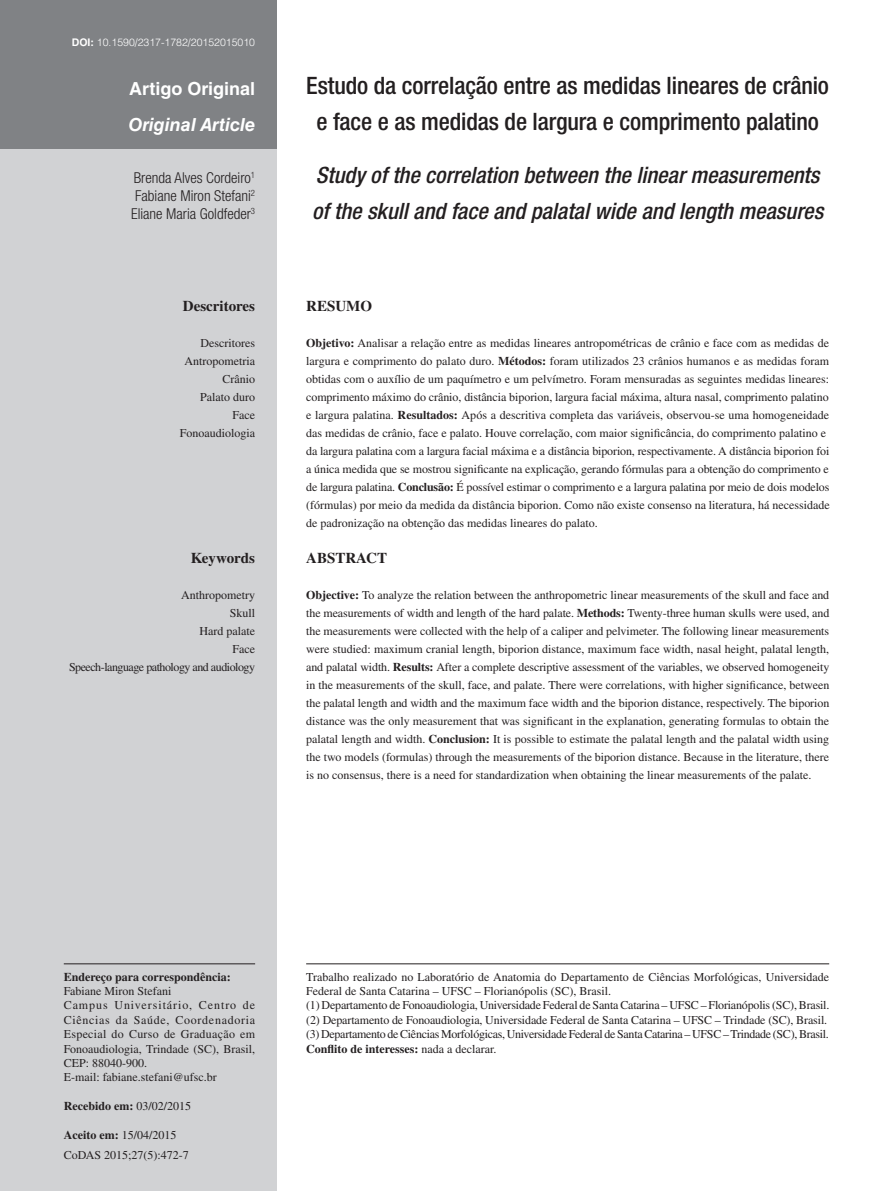
<style>
.page{position:relative;width:893px;height:1191px;background:#fff}
.page>*{position:absolute;margin:0;border:0;box-sizing:border-box;transform-origin:0 0}
._01_0_título_1{font:500 condensed 24px/36px "Helvetica Neue LT Std";letter-spacing:-.005em;color:#231f20;text-align:center}
._01_1_título_2{font:italic 500 condensed 22.5px/36px "Helvetica Neue LT Std";color:#231f20}
.t1{font:italic 700 18px "Helvetica LT Std";color:#fff}
.t2{font:700 18px "Helvetica LT Std";color:#fff}
._02_0_autores{font:300 condensed 15px "Helvetica Neue LT Std";color:#231f20}
._05_1_SUB_1{font:700 15px "Times LT Std";color:#231f20}
._03__1_Titulo_palavr{font:700 15px "Times LT Std";color:#231f20}
._03_0_Resumo{font:12px/18px "Times LT Std";color:#231f20;text-align:justify}
._04_1_Informações{font:12px/14.4px "Times LT Std";letter-spacing:-.015em;color:#231f20;text-align:justify}
._04_0_Informações_Pr{font:12px/14.4px "Times LT Std";color:#231f20}
._03_3_Keywords{font:12px "Times LT Std";color:#231f20}
._04_1_Informações-2{font:700 12px "Times LT Std";color:#231f20}
._03_3_Keywords-2{font:12px "Times LT Std";letter-spacing:-.04em;color:#231f20}
._04_0_Informações_Pr-2{font:700 12px "Times LT Std";color:#231f20}
._09_0_Cabeçalho{font:12px "Times LT Std";color:#231f20}
._11_0_DOI{font:300 10.5px "Helvetica LT Std";color:#fff}
.s1{font-weight:700}
.s2{font-weight:400}
</style>
<div class="page">
<div style="left:0;top:0;width:276px;height:1191px;background:#d1d2d4"></div>
<div style="left:0;top:0;width:276px;height:149px;background:#808285"></div>
<hr style="left:64px;top:963px;width:191px;height:1px;background:#231f20">
<hr style="left:306px;top:963px;width:523px;height:1px;background:#231f20">
<p class="_11_0_DOI" style="left:72px;top:36px;width:185px"><span class="s1">DOI:</span> 10.1590/2317-1782/20152015010</p>
<h3 class="t2" style="left:129px;top:77px;width:128px">Artigo Original</h3>
<h3 class="t1" style="left:129px;top:113px;width:128px">Original Article</h3>
<p class="_02_0_autores" style="left:134px;top:169px;width:123px">Brenda Alves Cordeiro<sup>1</sup></p>
<p class="_02_0_autores" style="left:135px;top:187px;width:121px">Fabiane Miron Stefani<sup>2</sup></p>
<p class="_02_0_autores" style="left:131px;top:205px;width:126px">Eliane Maria Goldfeder<sup>3</sup></p>
<p class="_03__1_Titulo_palavr" style="left:183px;top:297px;width:74px">Descritores</p>
<p class="_03_3_Keywords" style="left:200px;top:336px;width:56px">Descritores</p>
<p class="_03_3_Keywords" style="left:184px;top:354px;width:72px">Antropometria</p>
<p class="_03_3_Keywords" style="left:222px;top:372px;width:34px">Crânio</p>
<p class="_03_3_Keywords" style="left:200px;top:390px;width:56px">Palato duro</p>
<p class="_03_3_Keywords" style="left:233px;top:408px;width:24px">Face</p>
<p class="_03_3_Keywords" style="left:180px;top:426px;width:77px">Fonoaudiologia</p>
<p class="_05_1_SUB_1" style="left:191px;top:549px;width:66px">Keywords</p>
<p class="_03_3_Keywords" style="left:181px;top:588px;width:75px">Anthropometry</p>
<p class="_03_3_Keywords" style="left:230px;top:606px;width:27px">Skull</p>
<p class="_03_3_Keywords" style="left:199px;top:624px;width:57px">Hard palate</p>
<p class="_03_3_Keywords" style="left:233px;top:642px;width:24px">Face</p>
<p class="_03_3_Keywords-2" style="left:69px;top:660px;width:188px">Speech-language pathology and audiology</p>
<p class="_01_0_título_1" style="left:306px;top:67px;width:524px">Estudo da correlação entre as medidas lineares de crânio e face e as medidas de largura e comprimento palatino</p>
<p class="_01_1_título_2" style="left:312px;top:157px;width:513px">Study of the correlation between the linear measurements of the skull and face and palatal wide and length measures</p>
<p class="_05_1_SUB_1" style="left:306px;top:297px;width:67px">RESUMO</p>
<p class="_03_0_Resumo" style="left:306px;top:333px;width:525px"><span class="s1">Objetivo:</span> Analisar a relação entre as medidas lineares antropométricas de crânio e face com as medidas de largura e comprimento do palato duro. <span class="s1">Métodos:</span> foram utilizados 23 crânios humanos e as medidas foram obtidas com o auxílio de um paquímetro e um pelvímetro. Foram mensuradas as seguintes medidas lineares: comprimento máximo do crânio, distância biporion, largura facial máxima, altura nasal, comprimento palatino e largura palatina. <span class="s1">Resultados:</span> Após a descritiva completa das variáveis, observou-se uma homogeneidade das medidas de crânio, face e palato. Houve correlação, com maior significância, do comprimento palatino e</p>
<p class="_03_0_Resumo" style="left:306px;top:441px;width:525px">da largura palatina com a largura facial máxima e a distância biporion, respectivamente. A distância biporion foi a única medida que se mostrou significante na explicação, gerando fórmulas para a obtenção do comprimento e de largura palatina. <span class="s1">Conclusão:</span> É possível estimar o comprimento e a largura palatina por meio de dois modelos (fórmulas) por meio da medida da distância biporion. Como não existe consenso na literatura, há necessidade de padronização na obtenção das medidas lineares do palato.</p>
<p class="_05_1_SUB_1" style="left:306px;top:549px;width:82px">ABSTRACT</p>
<p class="_03_0_Resumo" style="left:306px;top:585px;width:525px"><span class="s1">Objective:</span> To analyze the relation between the anthropometric linear measurements of the skull and face and the measurements of width and length of the hard palate. <span class="s1">Methods:</span> Twenty-three human skulls were used, and the measurements were collected with the help of a caliper and pelvimeter. The following linear measurements were studied: maximum cranial length, biporion distance, maximum face width, nasal height, palatal length, and palatal width. <span class="s1">Results:</span> After a complete descriptive assessment of the variables, we observed homogeneity in the measurements of the skull, face, and palate. There were correlations, with higher significance, between the palatal length and width and the maximum face width and the biporion distance, respectively. The biporion distance was the only measurement that was significant in the explanation, generating formulas to obtain the palatal length and width. <span class="s1">Conclusion:</span> It is possible to estimate the palatal length and the palatal width using the two models (formulas) through the measurements of the biporion distance. Because in the literature, there is no consensus, there is a need for standardization when obtaining the linear measurements of the palate.</p>
<p class="_04_0_Informações_Pr-2" style="left:64px;top:969px;width:168px">Endereço para correspondência:</p>
<p class="_04_1_Informações" style="left:64px;top:983px;width:109px">Fabiane Miron Stefani</p>
<p class="_04_1_Informações" style="left:64px;top:998px;width:193px">Campus Universitário, Centro de Ciências da Saúde, Coordenadoria Especial do Curso de Graduação em Fonoaudiologia, Trindade (SC), Brasil, CEP: 88040-900.</p>
<p class="_04_1_Informações" style="left:64px;top:1070px;width:155px">E-mail: fabiane.stefani@ufsc.br</p>
<p class="_04_1_Informações-2" style="left:64px;top:1099px;width:129px">Recebido em: <span class="s2">03/02/2015</span></p>
<p class="_04_1_Informações" style="left:64px;top:1127px;width:114px"><span class="s1">Aceito em:</span> 15/04/2015</p>
<p class="_09_0_Cabeçalho" style="left:64px;top:1148px;width:127px">CoDAS 2015;27(5):472-7</p>
<p class="_04_0_Informações_Pr" style="left:306px;top:969px;width:524px">Trabalho realizado no Laboratório de Anatomia do Departamento de Ciências Morfológicas, Universidade<br>Federal de Santa Catarina – UFSC – Florianópolis (SC), Brasil.</p>
<p class="_04_1_Informações" style="left:306px;top:998px;width:525px">(1) Departamento de Fonoaudiologia, Universidade Federal de Santa Catarina – UFSC – Florianópolis (SC), Brasil.</p>
<p class="_04_1_Informações" style="left:306px;top:1012px;width:523px">(2) Departamento de Fonoaudiologia, Universidade Federal de Santa Catarina – UFSC – Trindade (SC), Brasil.</p>
<p class="_04_1_Informações" style="left:306px;top:1026px;width:524px">(3) Departamento de Ciências Morfológicas, Universidade Federal de Santa Catarina – UFSC – Trindade (SC), Brasil.</p>
<p class="_04_1_Informações-2" style="left:306px;top:1041px;width:192px">Conflito de interesses: <span class="s2">nada a declarar.</span></p>
</div>
